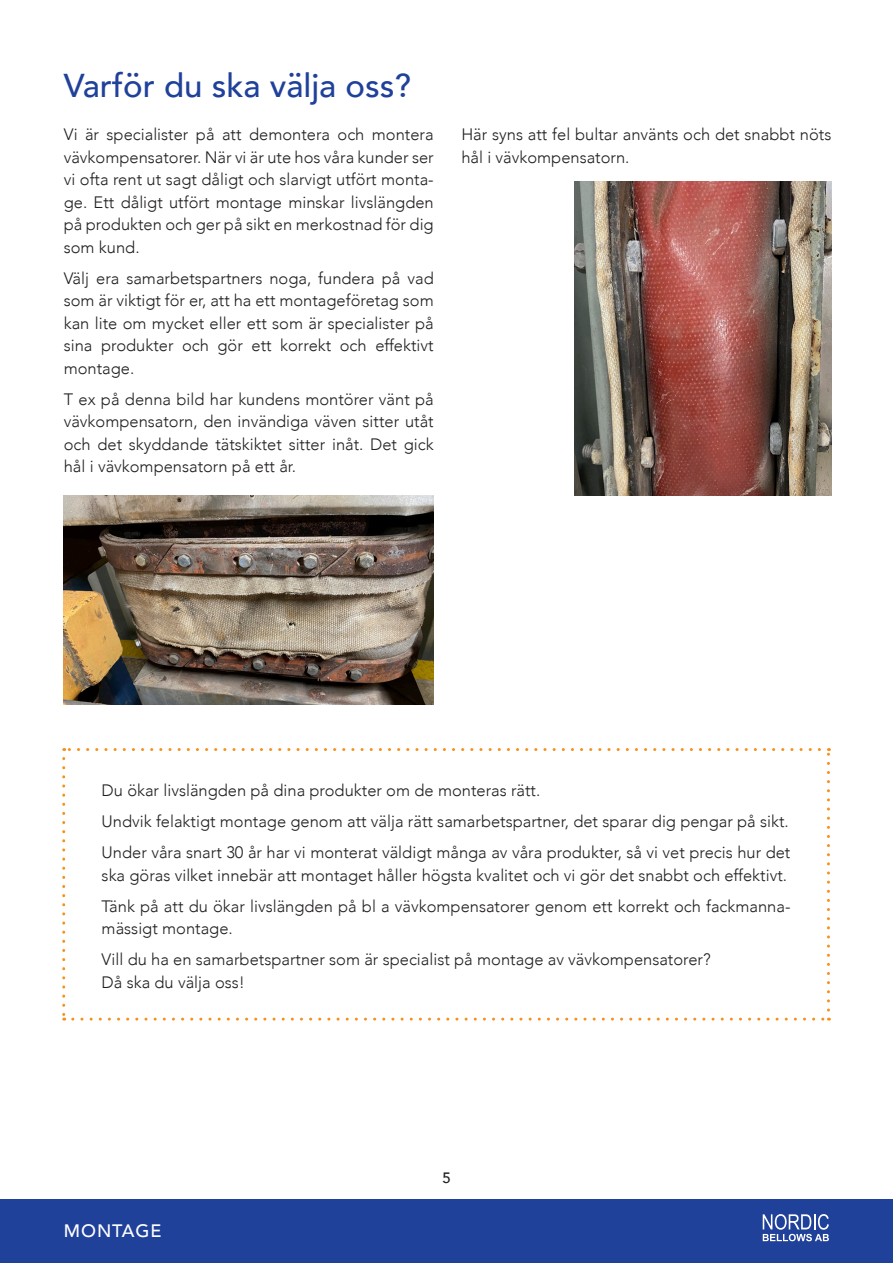
<style>
.page{position:relative;width:893px;height:1263px;background:#fff}
.page>*{position:absolute;margin:0;border:0;box-sizing:border-box;transform-origin:0 0}
.t1{font:500 33px "Avenir";color:#20419a}
.t2{font:500 18px "Avenir";letter-spacing:.05em;color:#fff}
.t3{font:300 16.5px/22.5px "Avenir";color:#231f20;text-align:justify}
.t4{font:500 15px "Avenir";color:#231f20}
</style>
<div class="page">
<div style="left:0;top:1199px;width:893px;height:64px;background:#20419a"></div>
<svg style="left:763px;top:1214px;width:66px;height:27px"></svg>
<img style="left:64px;top:495px;width:370px;height:210px">
<img style="left:574px;top:182px;width:257px;height:313px">
<svg style="left:62px;top:758px;width:3px;height:262px"></svg>
<svg style="left:73px;top:1017px;width:756px;height:3px"></svg>
<svg style="left:827px;top:748px;width:3px;height:262px"></svg>
<svg style="left:64px;top:748px;width:755px;height:3px"></svg>
<p class="t1" style="left:64px;top:57px;width:349px">Varför du ska välja oss?</p>
<p class="t3" style="left:64px;top:123px;width:371px">Vi är specialister på att demontera och montera vävkompensatorer. När vi är ute hos våra kunder ser vi ofta rent ut sagt dåligt och slarvigt utfört monta&shy;ge. Ett dåligt utfört montage minskar livslängden på produkten och ger på sikt en merkostnad för dig som kund.</p>
<p class="t3" style="left:64px;top:267px;width:371px">Välj era samarbetspartners noga, fundera på vad som är viktigt för er, att ha ett montageföretag som kan lite om mycket eller ett som är specialister på sina produkter och gör ett korrekt och effektivt montage.</p>
<p class="t3" style="left:64px;top:388px;width:371px">T ex på denna bild har kundens montörer vänt på vävkompensatorn, den invändiga väven sitter utåt och det skyddande tätskiktet sitter inåt. Det gick hål i vävkompensatorn på ett år.</p>
<p class="t3" style="left:461px;top:123px;width:371px">Här syns att fel bultar använts och det snabbt nöts hål i vävkompensatorn.</p>
<p class="t3" style="left:102px;top:779px;width:440px">Du ökar livslängden på dina produkter om de monteras rätt.</p>
<p class="t3" style="left:102px;top:810px;width:689px">Undvik felaktigt montage genom att välja rätt samarbetspartner, det sparar dig pengar på sikt.</p>
<p class="t3" style="left:102px;top:841px;width:690px">Under våra snart 30 år har vi monterat väldigt många av våra produkter, så vi vet precis hur det ska göras vilket innebär att montaget håller högsta kvalitet och vi gör det snabbt och effektivt.</p>
<p class="t3" style="left:102px;top:895px;width:690px">Tänk på att du ökar livslängden på bl a vävkompensatorer genom ett korrekt och fackmanna&shy;mässigt montage.</p>
<p class="t3" style="left:102px;top:948px;width:611px">Vill du ha en samarbetspartner som är specialist på montage av vävkompensatorer?</p>
<p class="t3" style="left:102px;top:971px;width:145px">Då ska du välja oss!</p>
<p class="t2" style="left:64px;top:1215px;width:99px">MONTAGE</p>
<p class="t4" style="left:442px;top:1165px;width:10px">5</p>
</div>
